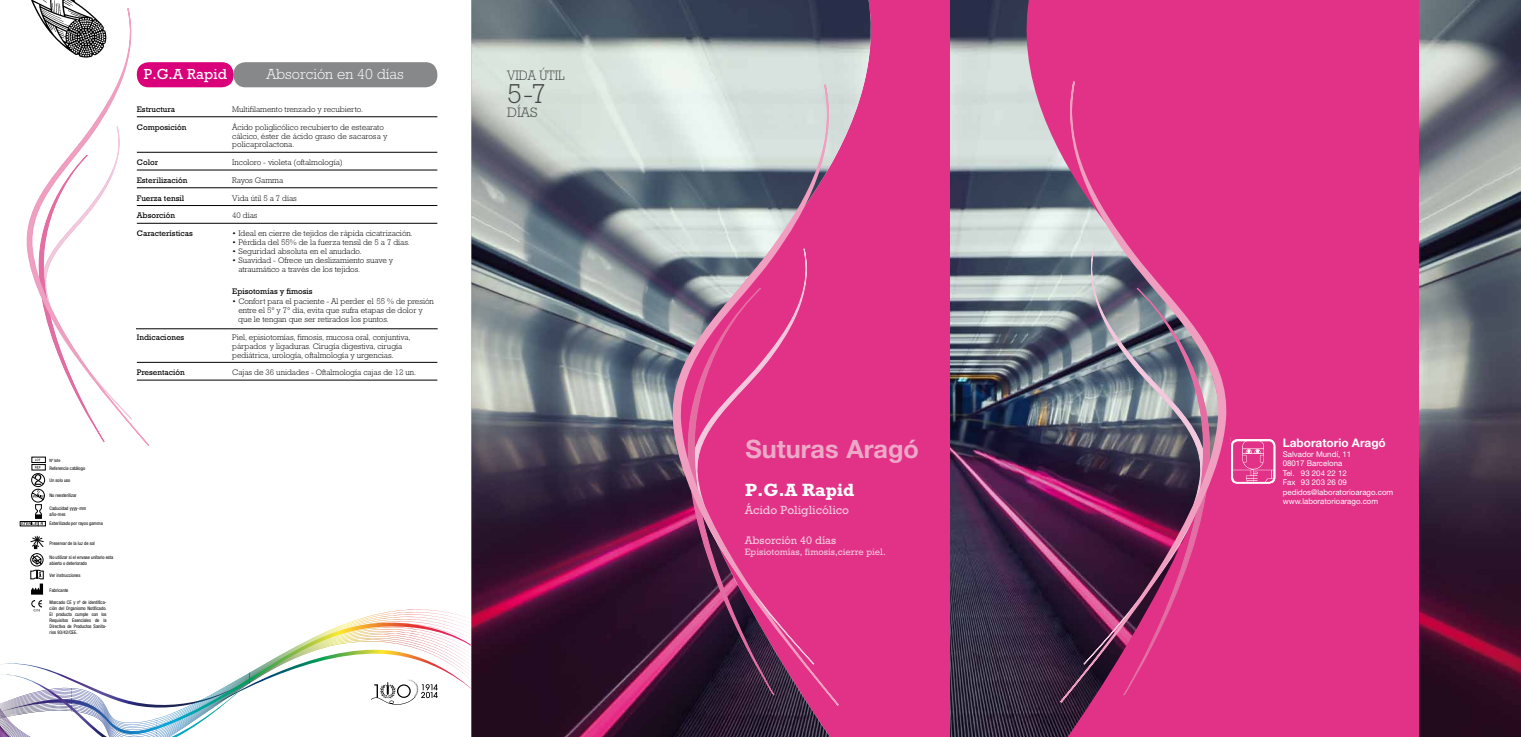
<style>
.page{position:relative;width:1521px;height:737px;background:#fff}
.page>*{position:absolute;margin:0;border:0;box-sizing:border-box;transform-origin:0 0}
.t1{font:300 27.82px "Rockwell";color:#464648}
.t2{font:700 25.29px "Helvetica Neue LT";color:#eea9c8}
.t3{font:18.29px "Rockwell Bld";color:#fff}
.t4{font:300 14.79px "Rockwell";color:#fff}
.t5{font:14.79px "Rockwell";color:#fff}
.t6{font:300 13.91px "Rockwell";color:#464648;scale:.9 1}
.t7{font:300 13.91px "Rockwell";color:#464648}
.t8{font:12.25px "Rockwell";color:#f4c8dd}
.t9{font:700 11.81px "Helvetica Neue LT";color:#fff}
.t10{font:11.29px "Rockwell";color:#f4c8dd}
.t11{font:9.54px "Rockwell";color:#f4c8dd}
.t12{font:300 8.14px/8.8px "Rockwell";color:#000}
.t13{font:8.14px "Rockwell";color:#000}
.t14{font:7.88px/9.5px "Helvetica Neue LT";color:#fff}
.t15{font:condensed 4.9px/5.9px "Helvetica Neue LT";color:#000}
.t16{font:condensed 4.46px "Helvetica Neue LT";color:#000}
</style>
<div class="page">
<div style="left:31px;top:457px;width:15px;height:6px;border:1px solid #000"></div>
<svg style="left:32px;top:464px;width:14px;height:6px"></svg>
<svg style="left:35px;top:459px;width:6px;height:9px"></svg>
<svg style="left:31px;top:600px;width:11px;height:8px"></svg>
<div style="left:20px;top:521px;width:26px;height:5px;border:1px solid #000"></div>
<div style="left:31px;top:473px;width:14px;height:14px;border:1px solid #000;border-radius:50%"></div>
<svg style="left:21px;top:474px;width:24px;height:120px"></svg>
<div style="left:18px;top:528px;width:90px;height:6px;background:#fff"></div>
<svg style="left:303px;top:622px;width:166px;height:21px"></svg>
<img style="left:31px;top:0;width:52px;height:7px">
<svg style="left:26px;top:7px;width:124px;height:439px"></svg>
<svg style="left:0;top:643px;width:471px;height:94px"></svg>
<img style="left:405px;top:674px;width:18px;height:24px">
<div style="left:471px;top:0;width:479px;height:737px;background:#e13288"></div>
<img style="left:471px;top:0;width:400px;height:737px">
<svg style="left:666px;top:83px;width:174px;height:624px"></svg>
<img style="left:950px;top:0;width:43px;height:737px">
<svg style="left:993px;top:0;width:426px;height:737px;background:#c53d83"></svg>
<img style="left:1058px;top:80px;width:174px;height:624px">
<img style="left:1231px;top:440px;width:44px;height:42px">
<div style="left:1231px;top:439px;width:44px;height:45px;border:2px solid #fff;border-radius:6px"></div>
<img style="left:1419px;top:0;width:101px;height:737px">
<hr style="left:137px;top:117px;width:300px;height:1px;background:#000">
<hr style="left:137px;top:152px;width:300px;height:1px;background:#000">
<hr style="left:137px;top:170px;width:300px;height:1px;background:#000">
<hr style="left:137px;top:188px;width:300px;height:1px;background:#000">
<hr style="left:137px;top:205px;width:300px;height:1px;background:#000">
<hr style="left:137px;top:223px;width:300px;height:1px;background:#000">
<hr style="left:137px;top:362px;width:300px;height:1px;background:#000">
<hr style="left:137px;top:380px;width:300px;height:1px;background:#000">
<div style="left:233px;top:62px;width:204px;height:25px;background:#87888a;border-radius:12px"></div>
<div style="left:137px;top:62px;width:96px;height:25px;background:#da007a;border-radius:12px"></div>
<hr style="left:136px;top:328px;width:302px;height:1px;background:#000">
<h3 class="t5" style="left:144px;top:65px;width:84px">P.G.A Rapid</h3>
<h3 class="t4" style="left:266px;top:65px;width:139px">Absorción en 40 días</h3>
<p class="t13" style="left:137px;top:104px;width:40px">Estructura</p>
<p class="t12" style="left:232px;top:105px;width:132px">Multifilamento trenzado y recubierto.</p>
<p class="t13" style="left:137px;top:122px;width:51px">Composición</p>
<p class="t12" style="left:232px;top:122px;width:157px">Ácido poliglicólico recubierto de estearato cálcico, éster de ácido graso de sacarosa y policaprolactona.</p>
<p class="t13" style="left:137px;top:158px;width:23px">Color</p>
<p class="t12" style="left:232px;top:158px;width:112px">Incoloro - violeta (oftalmología)</p>
<p class="t13" style="left:137px;top:175px;width:52px">Esterilización</p>
<p class="t12" style="left:232px;top:176px;width:53px">Rayos Gamma</p>
<p class="t13" style="left:137px;top:193px;width:49px">Fuerza tensil</p>
<p class="t12" style="left:232px;top:193px;width:66px">Vida útil 5 a 7 días</p>
<p class="t13" style="left:137px;top:211px;width:40px">Absorción</p>
<p class="t12" style="left:232px;top:211px;width:27px">40 días</p>
<p class="t13" style="left:137px;top:229px;width:57px">Características</p>
<p class="t12" style="left:232px;top:229px;width:182px">• Ideal en cierre de tejidos de rápida cicatrización.</p>
<p class="t12" style="left:232px;top:238px;width:179px">• Pérdida del 55% de la fuerza tensil de 5 a 7 días.</p>
<p class="t12" style="left:232px;top:247px;width:131px">• Seguridad absoluta en el anudado.</p>
<p class="t12" style="left:238px;top:256px;width:156px;text-indent:-6px">• Suavidad - Ofrece un deslizamiento suave y atraumático a través de los tejidos.</p>
<p class="t13" style="left:232px;top:286px;width:82px">Episotomías y fimosis</p>
<p class="t12" style="left:238px;top:297px;width:197px;text-indent:-6px">• Confort para el paciente - Al perder el 55 % de presión entre el 5° y 7° día, evita que sufra etapas de dolor y que le tengan que ser retirados los puntos.</p>
<p class="t13" style="left:137px;top:332px;width:49px">Indicaciones</p>
<p class="t12" style="left:232px;top:332px;width:180px">Piel, episiotomías, fimosis, mucosa oral, conjuntiva, párpados y ligaduras. Cirugía digestiva, cirugía pediátrica, urología, oftalmología y urgencias.</p>
<p class="t13" style="left:137px;top:368px;width:50px">Presentación</p>
<p class="t12" style="left:232px;top:368px;width:185px">Cajas de 36 unidades - Oftalmología cajas de 12 un.</p>
<p class="t16" style="left:50px;top:457px;width:12px">Nº lote</p>
<p class="t15" style="left:50px;top:465px;width:37px">Referencia catálogo</p>
<p class="t15" style="left:50px;top:477px;width:22px">Un solo uso</p>
<p class="t15" style="left:50px;top:492px;width:29px">No reesterilizar</p>
<p class="t15" style="left:50px;top:520px;width:55px">Esterilizado por rayos gamma</p>
<p class="t15" style="left:50px;top:540px;width:47px">Preservar de la luz de sol</p>
<p class="t15" style="left:50px;top:572px;width:32px">Ver instrucciones</p>
<p class="t15" style="left:50px;top:587px;width:20px">Fabricante</p>
<p class="t15" style="left:50px;top:599px;width:59px;text-align:justify">Marcado CE y nº de identifica&shy;ción del Organismo Notificado.<br>El producto cumple con los Requisitos Esenciales de la Directiva de Productos Sanita&shy;rios 93/42/CEE.</p>
<p class="t15" style="left:50px;top:505px;width:38px">Caducidad yyyy-mm año-mes</p>
<p class="t15" style="left:50px;top:554px;width:65px">No utilizar si el envase unitario esta abierto o deteriorado</p>
<h3 class="t6" style="left:507px;top:68px;width:65px">VIDA ÚTIL</h3>
<h1 class="t1" style="left:507px;top:78px;width:41px">5-7</h1>
<h3 class="t7" style="left:507px;top:104px;width:32px">DÍAS</h3>
<h2 class="t2" style="left:745px;top:433px;width:175px">Suturas Aragó</h2>
<h3 class="t3" style="left:745px;top:479px;width:111px">P.G.A Rapid</h3>
<h3 class="t10" style="left:744px;top:533px;width:93px">Absorción 40 días</h3>
<p class="t11" style="left:744px;top:546px;width:142px">Episiotomías, fimosis,cierre piel.</p>
<h3 class="t8" style="left:745px;top:503px;width:106px">Ácido Poliglicólico</h3>
<h3 class="t9" style="left:1282px;top:436px;width:105px">Laboratorio Aragó</h3>
<p class="t14" style="left:1282px;top:449px;width:112px">Salvador Mundí, 11<br>08017 Barcelona<br>Tel. 93 204 22 12<br>Fax 93 203 26 09 pedidos@laboratorioarago.com www.laboratorioarago.com</p>
</div>
